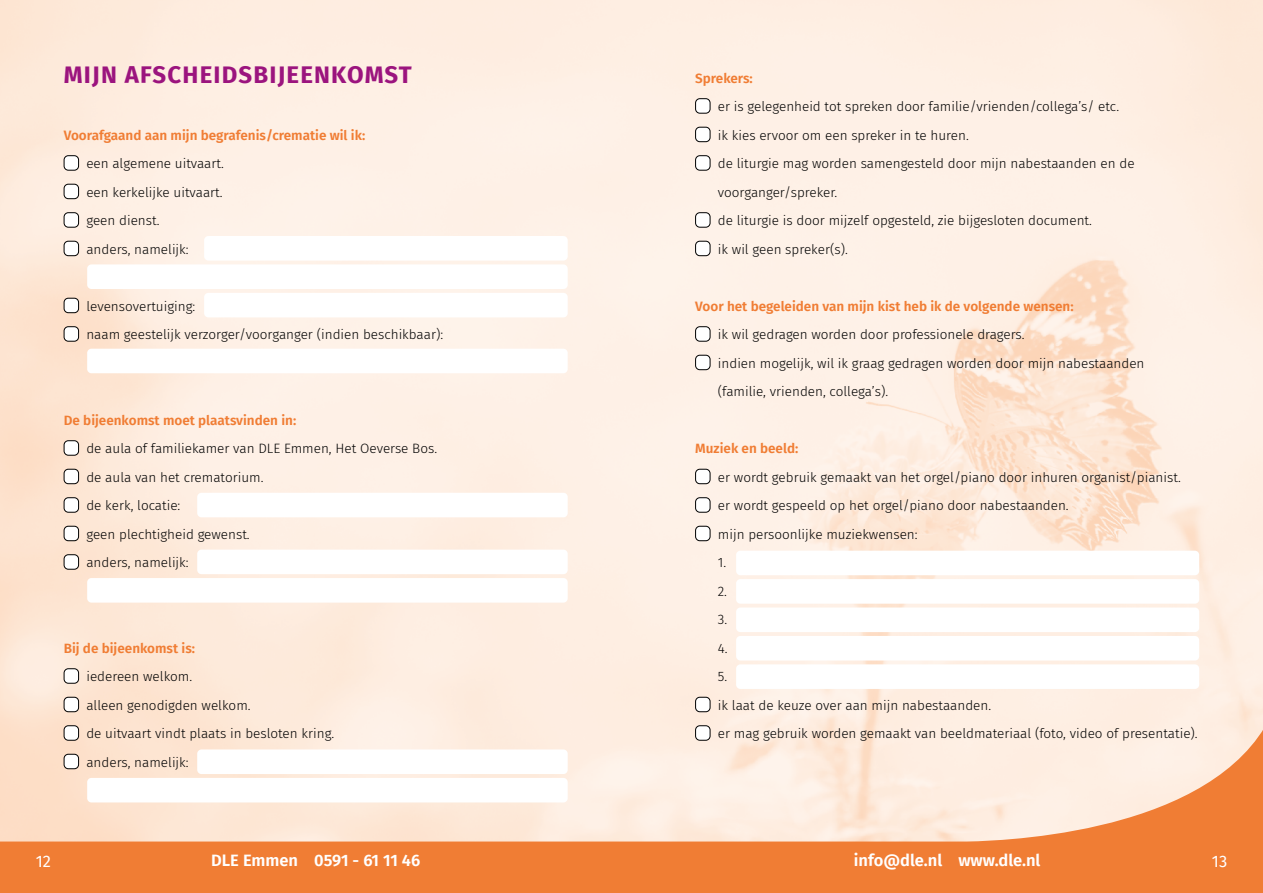
<style>
.page{position:relative;width:1263px;height:893px;background:#fff}
.page>*{position:absolute;margin:0;border:0;box-sizing:border-box;transform-origin:0 0}
.t1{font:700 24px "Fira Sans";letter-spacing:.05em;color:#9b147e}
.t2{font:600 16.5px "Fira Sans";color:#fff}
.t3{font:16.5px "Fira Sans";color:#fff}
.t4{font:300 13.5px/28.5px "Fira Sans";color:#000}
.t5{font:600 13.5px "Fira Sans";color:#f07d34}
</style>
<div class="page">
<img style="left:0;top:0;width:1263px;height:705px">
<div style="left:64px;top:156px;width:15px;height:14px;background:#fff;border-radius:4px"></div>
<div style="left:64px;top:155px;width:15px;height:15px;border:1px solid #000;border-radius:4px"></div>
<div style="left:64px;top:184px;width:15px;height:15px;background:#fff;border-radius:4px"></div>
<div style="left:64px;top:184px;width:15px;height:15px;border:1px solid #000;border-radius:4px"></div>
<div style="left:64px;top:213px;width:15px;height:14px;background:#fff;border-radius:4px"></div>
<div style="left:64px;top:212px;width:15px;height:15px;border:1px solid #000;border-radius:4px"></div>
<div style="left:64px;top:241px;width:15px;height:15px;background:#fff;border-radius:4px"></div>
<div style="left:64px;top:241px;width:15px;height:15px;border:1px solid #000;border-radius:4px"></div>
<div style="left:64px;top:298px;width:15px;height:15px;background:#fff;border-radius:4px"></div>
<div style="left:64px;top:298px;width:15px;height:15px;border:1px solid #000;border-radius:4px"></div>
<div style="left:64px;top:327px;width:15px;height:14px;background:#fff;border-radius:4px"></div>
<div style="left:64px;top:326px;width:15px;height:15px;border:1px solid #000;border-radius:4px"></div>
<div style="left:64px;top:441px;width:15px;height:14px;background:#fff;border-radius:4px"></div>
<div style="left:64px;top:440px;width:15px;height:15px;border:1px solid #000;border-radius:4px"></div>
<div style="left:64px;top:469px;width:15px;height:15px;background:#fff;border-radius:4px"></div>
<div style="left:64px;top:469px;width:15px;height:15px;border:1px solid #000;border-radius:4px"></div>
<div style="left:64px;top:498px;width:15px;height:14px;background:#fff;border-radius:4px"></div>
<div style="left:64px;top:497px;width:15px;height:15px;border:1px solid #000;border-radius:4px"></div>
<div style="left:64px;top:526px;width:15px;height:15px;background:#fff;border-radius:4px"></div>
<div style="left:64px;top:526px;width:15px;height:15px;border:1px solid #000;border-radius:4px"></div>
<div style="left:64px;top:555px;width:15px;height:14px;background:#fff;border-radius:4px"></div>
<div style="left:64px;top:554px;width:15px;height:15px;border:1px solid #000;border-radius:4px"></div>
<div style="left:64px;top:669px;width:15px;height:14px;background:#fff;border-radius:4px"></div>
<div style="left:64px;top:668px;width:15px;height:15px;border:1px solid #000;border-radius:4px"></div>
<div style="left:64px;top:697px;width:15px;height:15px;background:#fff;border-radius:4px"></div>
<div style="left:64px;top:697px;width:15px;height:15px;border:1px solid #000;border-radius:4px"></div>
<div style="left:695px;top:99px;width:15px;height:14px;background:#fff;border-radius:4px"></div>
<div style="left:695px;top:98px;width:15px;height:15px;border:1px solid #000;border-radius:4px"></div>
<div style="left:695px;top:127px;width:15px;height:15px;background:#fff;border-radius:4px"></div>
<div style="left:695px;top:127px;width:15px;height:15px;border:1px solid #000;border-radius:4px"></div>
<div style="left:695px;top:156px;width:15px;height:14px;background:#fff;border-radius:4px"></div>
<div style="left:695px;top:155px;width:15px;height:15px;border:1px solid #000;border-radius:4px"></div>
<div style="left:695px;top:213px;width:15px;height:14px;background:#fff;border-radius:4px"></div>
<div style="left:695px;top:212px;width:15px;height:15px;border:1px solid #000;border-radius:4px"></div>
<div style="left:695px;top:241px;width:15px;height:15px;background:#fff;border-radius:4px"></div>
<div style="left:695px;top:241px;width:15px;height:15px;border:1px solid #000;border-radius:4px"></div>
<div style="left:695px;top:327px;width:15px;height:14px;background:#fff;border-radius:4px"></div>
<div style="left:695px;top:326px;width:15px;height:15px;border:1px solid #000;border-radius:4px"></div>
<div style="left:695px;top:355px;width:15px;height:15px;background:#fff;border-radius:4px"></div>
<div style="left:695px;top:355px;width:15px;height:15px;border:1px solid #000;border-radius:4px"></div>
<div style="left:695px;top:469px;width:15px;height:15px;background:#fff;border-radius:4px"></div>
<div style="left:695px;top:469px;width:15px;height:15px;border:1px solid #000;border-radius:4px"></div>
<div style="left:695px;top:498px;width:15px;height:14px;background:#fff;border-radius:4px"></div>
<div style="left:695px;top:497px;width:15px;height:15px;border:1px solid #000;border-radius:4px"></div>
<div style="left:695px;top:526px;width:15px;height:15px;background:#fff;border-radius:4px"></div>
<div style="left:695px;top:526px;width:15px;height:15px;border:1px solid #000;border-radius:4px"></div>
<div style="left:695px;top:697px;width:15px;height:15px;background:#fff;border-radius:4px"></div>
<div style="left:695px;top:697px;width:15px;height:15px;border:1px solid #000;border-radius:4px"></div>
<div style="left:87px;top:264px;width:481px;height:25px;background:#fff;border-radius:4px"></div>
<div style="left:87px;top:578px;width:481px;height:25px;background:#fff;border-radius:4px"></div>
<div style="left:87px;top:349px;width:481px;height:24px;background:#fff;border-radius:4px"></div>
<div style="left:204px;top:236px;width:364px;height:25px;background:#fff;border-radius:4px"></div>
<div style="left:204px;top:293px;width:364px;height:24px;background:#fff;border-radius:4px"></div>
<div style="left:197px;top:550px;width:371px;height:24px;background:#fff;border-radius:4px"></div>
<div style="left:197px;top:493px;width:371px;height:24px;background:#fff;border-radius:4px"></div>
<div style="left:736px;top:579px;width:463px;height:25px;background:#fff;border-radius:4px"></div>
<div style="left:736px;top:551px;width:463px;height:24px;background:#fff;border-radius:4px"></div>
<div style="left:736px;top:636px;width:463px;height:24px;background:#fff;border-radius:4px"></div>
<div style="left:736px;top:607px;width:463px;height:25px;background:#fff;border-radius:4px"></div>
<div style="left:736px;top:664px;width:463px;height:25px;background:#fff;border-radius:4px"></div>
<svg style="left:0;top:705px;width:1263px;height:188px;background:#f9caaa"></svg>
<h1 class="t1" style="left:64px;top:54px;width:349px">MIJN AFSCHEIDSBIJEENKOMST</h1>
<p class="t5" style="left:64px;top:124px;width:303px">Voorafgaand aan mijn begrafenis/crematie wil ik:</p>
<p class="t4" style="left:86px;top:149px;width:139px">een algemene uitvaart. een kerkelijke uitvaart. geen dienst.<br>anders, namelijk:</p>
<p class="t4" style="left:86px;top:291px;width:358px">levensovertuiging:<br>naam geestelijk verzorger/voorganger (indien beschikbaar):</p>
<p class="t5" style="left:64px;top:409px;width:234px">De bijeenkomst moet plaatsvinden in:</p>
<p class="t4" style="left:86px;top:434px;width:352px">de aula of familiekamer van DLE Emmen, Het Oeverse Bos. de aula van het crematorium.<br>de kerk, locatie:<br>geen plechtigheid gewenst.<br>anders, namelijk:</p>
<p class="t5" style="left:64px;top:637px;width:133px">Bij de bijeenkomst is:</p>
<p class="t4" style="left:86px;top:662px;width:249px">iedereen welkom.<br>alleen genodigden welkom.<br>de uitvaart vindt plaats in besloten kring. anders, namelijk:</p>
<p class="t5" style="left:695px;top:67px;width:59px">Sprekers:</p>
<p class="t4" style="left:718px;top:92px;width:418px">er is gelegenheid tot spreken door familie/vrienden/collega’s/ etc.<br>ik kies ervoor om een spreker in te huren.<br>de liturgie mag worden samengesteld door mijn nabestaanden en de voorganger/spreker.<br>de liturgie is door mijzelf opgesteld, zie bijgesloten document.<br>ik wil geen spreker(s).</p>
<p class="t5" style="left:695px;top:295px;width:380px">Voor het begeleiden van mijn kist heb ik de volgende wensen:</p>
<p class="t4" style="left:718px;top:320px;width:428px">ik wil gedragen worden door professionele dragers.<br>indien mogelijk, wil ik graag gedragen worden door mijn nabestaanden (familie, vrienden, collega’s).</p>
<p class="t5" style="left:695px;top:437px;width:105px">Muziek en beeld:</p>
<p class="t4" style="left:718px;top:462px;width:481px">er wordt gebruik gemaakt van het orgel/piano door inhuren organist/pianist.<br>er wordt gespeeld op het orgel/piano door nabestaanden.<br>mijn persoonlijke muziekwensen:<br>1.<br>2.<br>3.<br>4.<br>5.<br>ik laat de keuze over aan mijn nabestaanden.<br>er mag gebruik worden gemaakt van beeldmateriaal (foto, video of presentatie).</p>
<p class="t3" style="left:36px;top:849px;width:17px">12</p>
<p class="t2" style="left:211px;top:847px;width:211px">DLE Emmen 0591 - 61 11 46</p>
<p class="t2" style="left:854px;top:847px;width:188px">info@dle.nl www.dle.nl</p>
<p class="t3" style="left:1212px;top:849px;width:17px">13</p>
</div>
